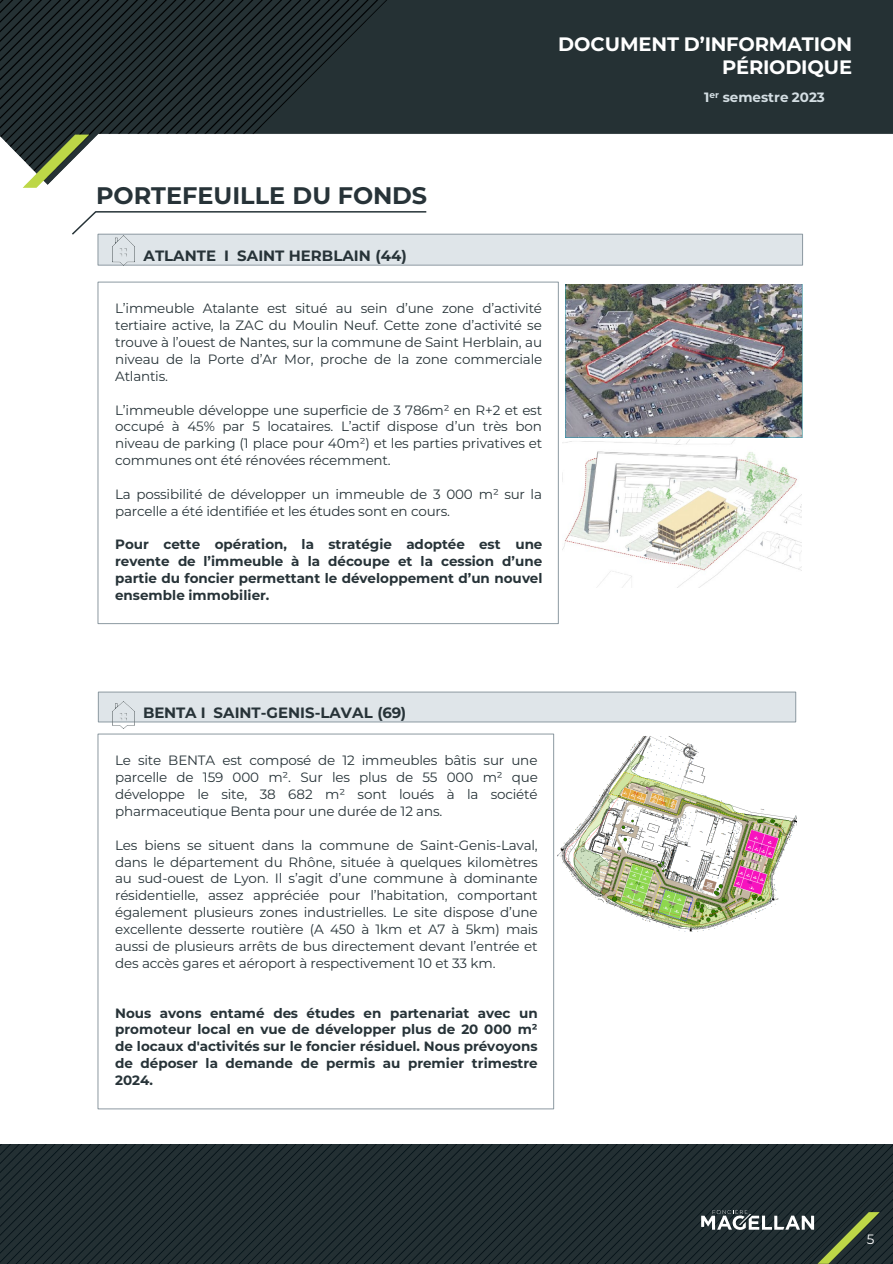
<style>
.page{position:relative;width:893px;height:1264px;background:#fff}
.page>*{position:absolute;margin:0;border:0;box-sizing:border-box;transform-origin:0 0}
.t1{font:700 24px "Montserrat";color:#273338}
.t2{font:700 19.5px/23.4px "Montserrat";letter-spacing:-.01em;color:#fff;text-align:right}
.t3{font:700 15px "Montserrat";color:#273338}
.t4{font:13.5px/16.8px "Montserrat";letter-spacing:-.015em;color:#273338;text-align:justify}
.t5{font:700 13.5px/16.8px "Montserrat";color:#273338;text-align:justify}
.t6{font:700 13.5px "Montserrat";color:#d4dee3}
.t7{font:13.5px "Montserrat";color:#fff}
</style>
<div class="page">
<img style="left:0;top:1144px;width:892px;height:119px">
<img style="left:803px;top:1172px;width:89px;height:91px">
<svg style="left:72px;top:211px;width:356px;height:25px"></svg>
<div style="left:98px;top:234px;width:704px;height:31px;background:#dfe5e9"></div>
<div style="left:98px;top:234px;width:704px;height:31px;border:1px solid #8c99a1"></div>
<img style="left:112px;top:236px;width:22px;height:29px">
<div style="left:98px;top:282px;width:460px;height:341px;border:1px solid #8c99a1"></div>
<img style="left:0;top:0;width:892px;height:188px">
<div style="left:98px;top:691px;width:697px;height:31px;background:#dfe5e9;border:1px solid #8c99a1"></div>
<img style="left:112px;top:701px;width:22px;height:27px">
<svg style="left:701px;top:1209px;width:178px;height:54px;background:#394540"></svg>
<img style="left:562px;top:437px;width:239px;height:150px">
<img style="left:565px;top:284px;width:237px;height:153px">
<img style="left:557px;top:736px;width:239px;height:195px">
<h2 class="t2" style="left:558px;top:31px;width:295px">DOCUMENT D’INFORMATION<br>PÉRIODIQUE</h2>
<p class="t6" style="left:704px;top:88px;width:122px">1<sup>er</sup> semestre 2023</p>
<p class="t1" style="left:96px;top:178px;width:332px">PORTEFEUILLE DU FONDS</p>
<p class="t3" style="left:144px;top:245px;width:265px">ATLANTE I SAINT HERBLAIN (44)</p>
<p class="t4" style="left:115px;top:300px;width:428px">L’immeuble Atalante est situé au sein d’une zone d’activité tertiaire active, la ZAC du Moulin Neuf. Cette zone d’activité se trouve à l’ouest de Nantes, sur la commune de Saint Herblain, au niveau de la Porte d’Ar Mor, proche de la zone commerciale Atlantis.</p>
<p class="t4" style="left:115px;top:401px;width:428px">L’immeuble développe une superficie de 3 786m² en R+2 et est occupé à 45% par 5 locataires. L’actif dispose d’un très bon niveau de parking (1 place pour 40m²) et les parties privatives et communes ont été rénovées récemment.</p>
<p class="t4" style="left:115px;top:485px;width:428px">La possibilité de développer un immeuble de 3 000 m² sur la parcelle a été identifiée et les études sont en cours.</p>
<p class="t5" style="left:115px;top:535px;width:429px">Pour cette opération, la stratégie adoptée est une revente de l’immeuble à la découpe et la cession d’une partie du foncier permettant le développement d’un nouvel ensemble immobilier.</p>
<p class="t3" style="left:143px;top:701px;width:265px">BENTA I SAINT-GENIS-LAVAL (69)</p>
<p class="t4" style="left:115px;top:751px;width:424px">Le site BENTA est composé de 12 immeubles bâtis sur une parcelle de 159 000 m². Sur les plus de 55 000 m² que développe le site, 38 682 m² sont loués à la société pharmaceutique Benta pour une durée de 12 ans.</p>
<p class="t4" style="left:115px;top:835px;width:424px">Les biens se situent dans la commune de Saint-Genis-Laval, dans le département du Rhône, située à quelques kilomètres au sud-ouest de Lyon. Il s’agit d’une commune à dominante résidentielle, assez appréciée pour l’habitation, comportant également plusieurs zones industrielles. Le site dispose d’une excellente desserte routière (A 450 à 1km et A7 à 5km) mais aussi de plusieurs arrêts de bus directement devant l’entrée et des accès gares et aéroport à respectivement 10 et 33 km.</p>
<p class="t5" style="left:115px;top:1003px;width:424px">Nous avons entamé des études en partenariat avec un promoteur local en vue de développer plus de 20 000 m² de locaux d'activités sur le foncier résiduel. Nous prévoyons de déposer la demande de permis au premier trimestre 2024.</p>
<p class="t7" style="left:866px;top:1229px;width:9px">5</p>
</div>
